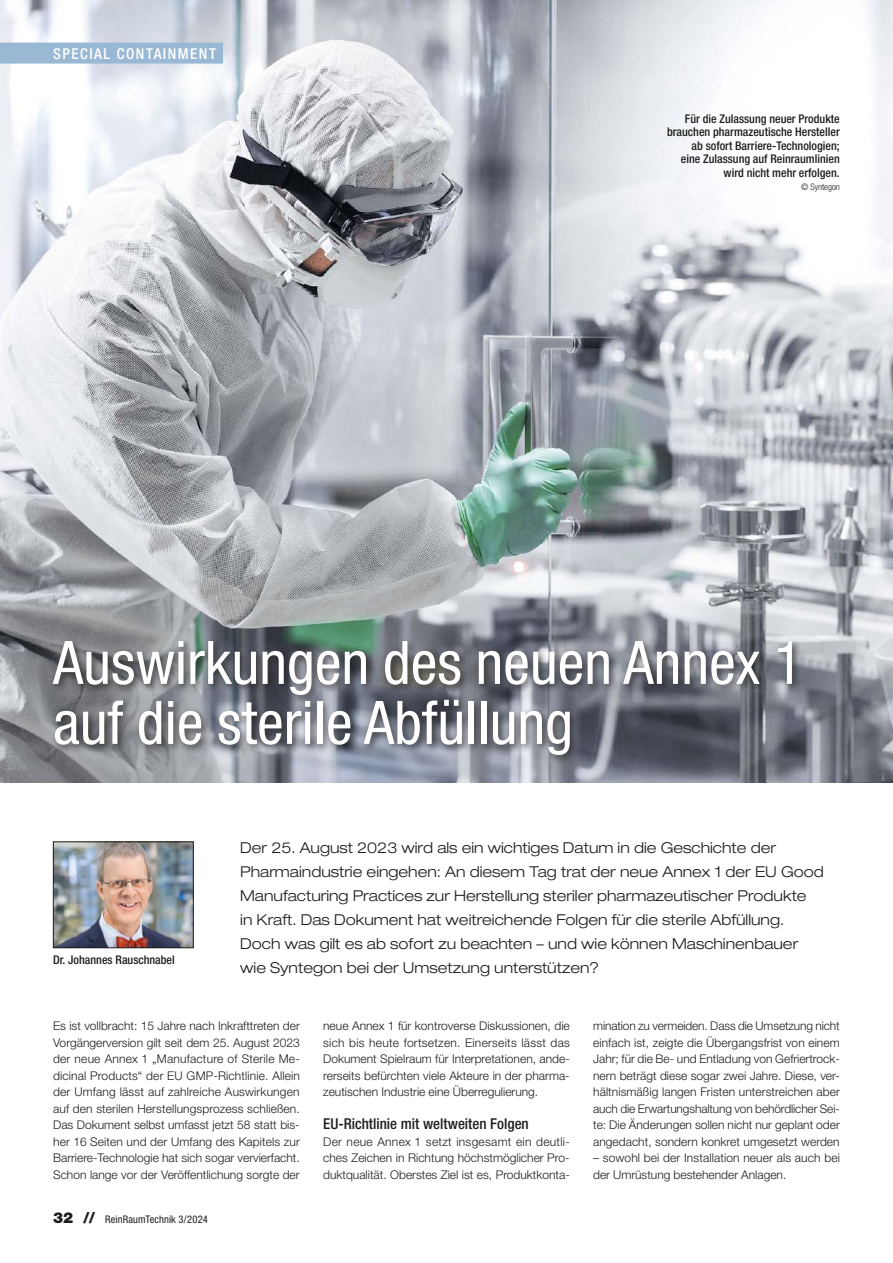
<style>
.page{position:relative;width:893px;height:1263px;background:#fff}
.page>*{position:absolute;margin:0;border:0;box-sizing:border-box;transform-origin:0 0}
.t1{font:condensed 60px/60px "Helvetica Neue LT Std";color:#fff}
.t2{font:300 expanded 15px/24px "Helvetica Neue LT Std";color:#1d1d1b}
.t3{font:500 condensed 15px "Helvetica Neue LT Std";color:#1d1d1b}
.t4{font:500 condensed 15px "Helvetica Neue LT Std";letter-spacing:.1em;color:#fff}
.t5{font:300 12px/16.5px "Helvetica Neue LT Std";color:#1d1d1b;text-align:justify}
.t6{font:500 condensed 12px/13.5px "Helvetica Neue LT Std";color:#1d1d1b;text-align:right}
.t7{font:condensed 10.5px "Helvetica Neue LT Std";letter-spacing:.01em;color:#1d1d1b}
.t8{font:300 condensed 9px "Helvetica Neue LT Std";color:#1d1d1b}
.s1{font-weight:900;font-stretch:normal;font-size:15px}
</style>
<div class="page">
<img style="left:0;top:0;width:893px;height:783px">
<div style="left:49px;top:637px;width:752px;height:128px;background:#1d1d1b;opacity:.75"></div>
<img style="left:55px;top:844px;width:136px;height:102px">
<div style="left:53px;top:842px;width:140px;height:106px;border:1px solid #1d1d1b"></div>
<div style="left:0;top:43px;width:223px;height:21px;background:#99b8d3"></div>
<p class="t4" style="left:53px;top:44px;width:162px">Special Containment</p>
<p class="t6" style="left:667px;top:112px;width:174px">Für die Zulassung neuer Produkte brauchen pharmazeutische Hersteller ab sofort Barriere-Technologien;<br>eine Zulassung auf Reinraumlinien wird nicht mehr erfolgen.</p>
<p class="t8" style="left:801px;top:182px;width:40px">© Syntegon</p>
<h1 class="t1" style="left:53px;top:632px;width:751px">Auswirkungen des neuen Annex 1 auf die sterile Abfüllung</h1>
<p class="t6" style="left:53px;top:953px;width:123px">Dr. Johannes Rauschnabel</p>
<p class="t2" style="left:240px;top:835px;width:585px">Der 25. August 2023 wird als ein wichtiges Datum in die Geschichte der Pharmaindustrie eingehen: An diesem Tag trat der neue Annex 1 der EU Good Manufacturing Practices zur Herstellung steriler pharmazeutischer Produkte<br>in Kraft. Das Dokument hat weitreichende Folgen für die sterile Abfüllung.<br>Doch was gilt es ab sofort zu beachten – und wie können Maschinenbauer wie Syntegon bei der Umsetzung unterstützen?</p>
<p class="t5" style="left:53px;top:1018px;width:248px">Es ist vollbracht: 15 Jahre nach Inkrafttreten der Vorgängerversion gilt seit dem 25. August 2023 der neue Annex 1 „Manufacture of Sterile Me&shy;dicinal Products“ der EU GMP-Richtlinie. Allein der Umfang lässt auf zahlreiche Auswirkungen auf den sterilen Herstellungsprozess schließen.<br>Das Dokument selbst umfasst jetzt 58 statt bis&shy;her 16 Seiten und der Umfang des Kapitels zur Barriere-Technologie hat sich sogar vervierfacht.<br>Schon lange vor der Veröffentlichung sorgte der</p>
<p class="t5" style="left:593px;top:1018px;width:248px">mination zu vermeiden. Dass die Umsetzung nicht einfach ist, zeigte die Übergangsfrist von einem Jahr; für die Be- und Entladung von Gefriertrock&shy;nern beträgt diese sogar zwei Jahre. Diese, ver&shy;hältnismäßig langen Fristen unterstreichen aber auch die Erwartungshaltung von behördlicher Sei&shy;te: Die Änderungen sollen nicht nur geplant oder angedacht, sondern konkret umgesetzt werden</p>
<p class="t5" style="left:323px;top:1018px;width:248px">neue Annex 1 für kontroverse Diskussionen, die sich bis heute fortsetzen. Einerseits lässt das Dokument Spielraum für Interpretationen, ande&shy;rerseits befürchten viele Akteure in der pharma&shy;zeutischen Industrie eine Überregulierung.</p>
<p class="t3" style="left:323px;top:1115px;width:207px">EU-Richtlinie mit weltweiten Folgen</p>
<p class="t5" style="left:323px;top:1133px;width:248px">Der neue Annex 1 setzt insgesamt ein deutli&shy;ches Zeichen in Richtung höchstmöglicher Pro&shy;duktqualität. Oberstes Ziel ist es, Produktkonta-</p>
<p class="t5" style="left:593px;top:1150px;width:248px">– sowohl bei der Installation neuer als auch bei der Umrüstung bestehender Anlagen.</p>
<p class="t7" style="left:53px;top:1213px;width:156px"><span class="s1">32 //</span> ReinRaumTechnik 3/2024</p>
</div>
